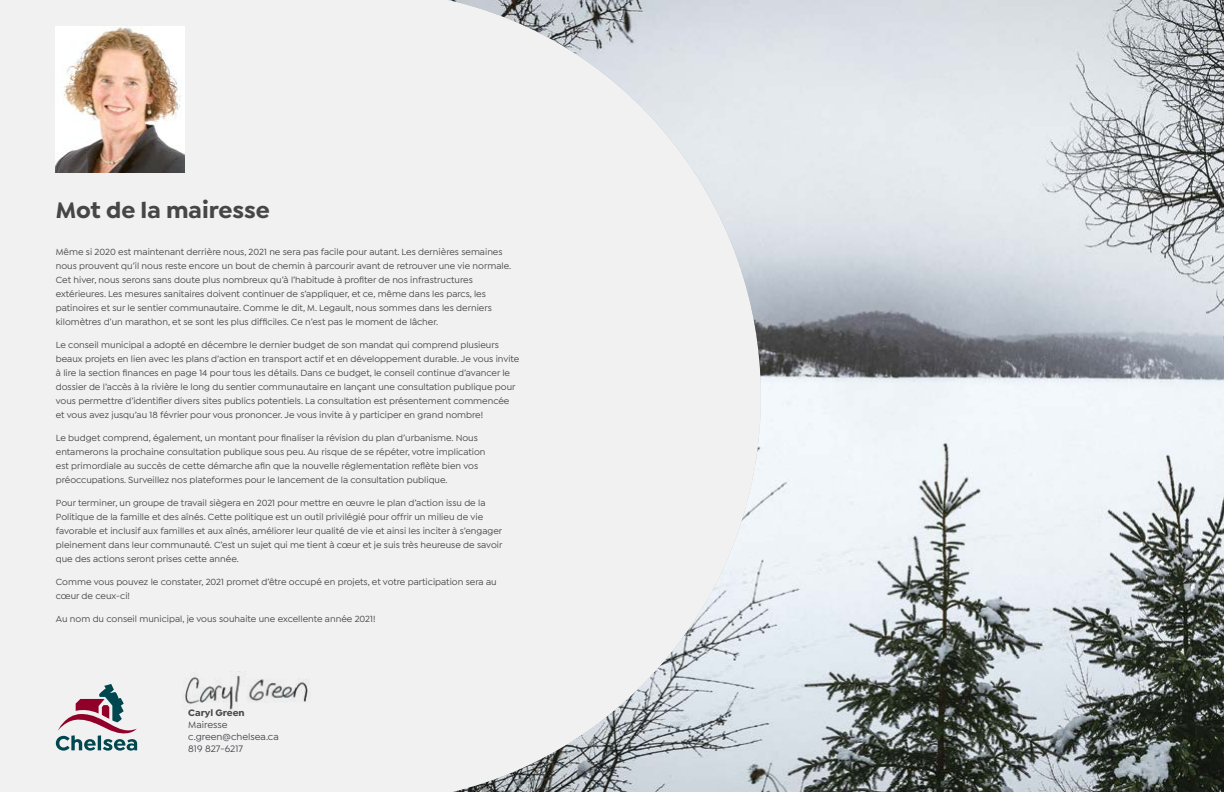
<style>
.page{position:relative;width:1224px;height:792px;background:#fff}
.page>*{position:absolute;margin:0;border:0;box-sizing:border-box;transform-origin:0 0}
.t1{font:700 24px "Isidora Sans";color:#474647}
.t2{font:500 10px/12px "Isidora Sans";color:#474648}
.t3{font:700 10px "Isidora Sans";color:#474648}
.t4{font:500 9.5px/14px "Isidora Sans";color:#474647}
</style>
<div class="page">
<div style="left:0;top:0;width:375px;height:792px;background:#f1f1f2"></div>
<div style="left:375px;top:0;width:73px;height:792px;background:#f1f1f2"></div>
<img style="left:448px;top:0;width:776px;height:792px">
<img style="left:56px;top:27px;width:128px;height:146px">
<svg style="left:56px;top:684px;width:81px;height:67px"></svg>
<img style="left:183px;top:672px;width:128px;height:39px">
<h1 class="t1" style="left:56px;top:196px;width:216px">Mot de la mairesse</h1>
<p class="t4" style="left:56px;top:245px;width:457px">Même si 2020 est maintenant derrière nous, 2021 ne sera pas facile pour autant. Les dernières semaines nous prouvent qu’il nous reste encore un bout de chemin à parcourir avant de retrouver une vie normale.<br>Cet hiver, nous serons sans doute plus nombreux qu’à l’habitude à profiter de nos infrastructures extérieures. Les mesures sanitaires doivent continuer de s’appliquer, et ce, même dans les parcs, les patinoires et sur le sentier communautaire. Comme le dit, M. Legault, nous sommes dans les derniers kilomètres d’un marathon, et se sont les plus difficiles. Ce n’est pas le moment de lâcher.</p>
<p class="t4" style="left:56px;top:338px;width:465px">Le conseil municipal a adopté en décembre le dernier budget de son mandat qui comprend plusieurs beaux projets en lien avec les plans d’action en transport actif et en développement durable. Je vous invite à lire la section finances en page 14 pour tous les détails. Dans ce budget, le conseil continue d’avancer le dossier de l’accès à la rivière le long du sentier communautaire en lançant une consultation publique pour vous permettre d’identifier divers sites publics potentiels. La consultation est présentement commencée et vous avez jusqu’au 18 février pour vous prononcer. Je vous invite à y participer en grand nombre!</p>
<p class="t4" style="left:56px;top:431px;width:431px">Le budget comprend, également, un montant pour finaliser la révision du plan d’urbanisme. Nous entamerons la prochaine consultation publique sous peu. Au risque de se répéter, votre implication est primordiale au succès de cette démarche afin que la nouvelle réglementation reflète bien vos préoccupations. Surveillez nos plateformes pour le lancement de la consultation publique.</p>
<p class="t4" style="left:56px;top:496px;width:448px">Pour terminer, un groupe de travail siègera en 2021 pour mettre en œuvre le plan d’action issu de la Politique de la famille et des aînés. Cette politique est un outil privilégié pour offrir un milieu de vie favorable et inclusif aux familles et aux aînés, améliorer leur qualité de vie et ainsi les inciter à s’engager pleinement dans leur communauté. C’est un sujet qui me tient à cœur et je suis très heureuse de savoir que des actions seront prises cette année.</p>
<p class="t4" style="left:56px;top:575px;width:442px">Comme vous pouvez le constater, 2021 promet d’être occupé en projets, et votre participation sera au cœur de ceux-ci!</p>
<p class="t4" style="left:56px;top:612px;width:321px">Au nom du conseil municipal, je vous souhaite une excellente année 2021!</p>
<p class="t3" style="left:188px;top:707px;width:58px">Caryl Green</p>
<p class="t2" style="left:188px;top:719px;width:92px">Mairesse c.green@chelsea.ca<br>819 827-6217</p>
</div>
